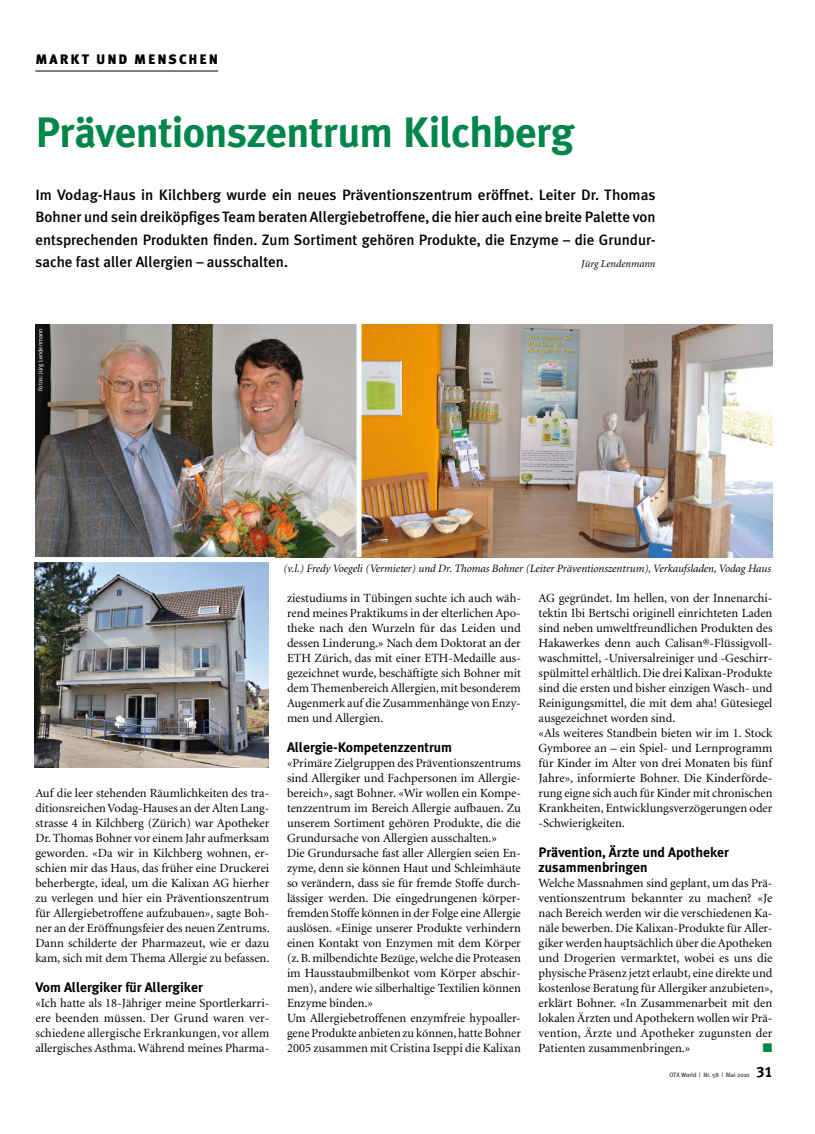
<style>
.page{position:relative;width:815px;height:1134px;background:#fff}
.page>*{position:absolute;margin:0;border:0;box-sizing:border-box;transform-origin:0 0}
.t1{font:700 42.5px "Meta Plus";letter-spacing:-.015em;color:#008649}
.t2{font:500 15px/22.5px "Meta Plus";color:#000;text-align:justify}
.t3{font:15px "Meta Plus Bold Caps";color:#000}
.t4{font:700 13.75px/15px "Meta Plus";color:#000}
.t5{font:900 13.75px "Meta Plus";letter-spacing:.14em;color:#000}
.t6{font:12.5px/15px "Minion";color:#000;text-align:justify}
.t7{font:12.5px "Zapf Dingbats ITC";color:#008649}
.t8{font:italic 11.25px "Minion";letter-spacing:-.005em;color:#000}
.t9{font:italic 10.62px "Minion";color:#000}
.t10{font:6.25px "Meta Plus Normal";color:#000}
.t11{font:6.25px "Meta Plus Normal";color:#fff}
</style>
<div class="page">
<img style="left:35px;top:324px;width:322px;height:233px">
<hr style="left:35px;top:71px;width:183px;height:1px;background:#000">
<img style="left:362px;top:324px;width:410px;height:233px">
<img style="left:35px;top:562px;width:234px;height:205px">
<p class="t5" style="left:35px;top:51px;width:184px">MARKT UND MENSCHEN</p>
<h1 class="t1" style="left:35px;top:108px;width:540px">Präventionszentrum Kilchberg</h1>
<p class="t2" style="left:35px;top:183px;width:622px">Im Vodag-Haus in Kilchberg wurde ein neues Präventionszentrum eröffnet. Leiter Dr. Thomas Bohner und sein dreiköpfiges Team beraten Allergiebetroffene, die hier auch eine breite Palette von entsprechenden Produkten finden. Zum Sortiment gehören Produkte, die Enzyme – die Grundur&shy;sache fast aller Allergien – ausschalten.</p>
<p class="t9" style="left:581px;top:258px;width:76px">Jürg Lendenmann</p>
<p class="t11" style="left:37px;top:391px;width:65px;rotate:-90deg">Fotos: Jürg Lendenmann</p>
<p class="t6" style="left:35px;top:786px;width:236px">Auf die leer stehenden Räumlichkeiten des tra&shy;ditionsreichen Vodag-Hauses an der Alten Lang&shy;strasse 4 in Kilchberg (Zürich) war Apotheker Dr. Thomas Bohner vor einem Jahr aufmerksam geworden. «Da wir in Kilchberg wohnen, er&shy;schien mir das Haus, das früher eine Druckerei beherbergte, ideal, um die Kalixan AG hierher zu verlegen und hier ein Präventionszentrum für Allergiebetroffene aufzubauen», sagte Boh&shy;ner an der Eröffnungsfeier des neuen Zentrums.<br>Dann schilderte der Pharmazeut, wie er dazu kam, sich mit dem Thema Allergie zu befassen.</p>
<p class="t4" style="left:35px;top:980px;width:169px">Vom Allergiker für Allergiker</p>
<p class="t6" style="left:35px;top:996px;width:235px;text-align:left">«Ich hatte als 18-Jähriger meine Sportlerkarri&shy;ere beenden müssen. Der Grund waren ver&shy;schiedene allergische Erkrankungen, vor allem allergisches Asthma. Während meines Pharma-</p>
<p class="t8" style="left:283px;top:563px;width:489px">(v.l.) Fredy Voegeli (Vermieter) und Dr. Thomas Bohner (Leiter Präventionszentrum), Verkaufsladen, Vodag Haus</p>
<p class="t6" style="left:287px;top:591px;width:235px">ziestudiums in Tübingen suchte ich auch wäh&shy;rend meines Praktikums in der elterlichen Apo&shy;theke nach den Wurzeln für das Leiden und dessen Linderung.» Nach dem Doktorat an der ETH Zürich, das mit einer ETH-Medaille aus&shy;gezeichnet wurde, beschäftigte sich Bohner mit dem Themenbereich Allergien, mit besonderem Augenmerk auf die Zusammenhänge von Enzy&shy;men und Allergien.</p>
<p class="t4" style="left:287px;top:740px;width:167px">Allergie-Kompetenzzentrum</p>
<p class="t6" style="left:287px;top:756px;width:235px;text-align:left">«Primäre Zielgruppen des Präventionszentrums sind Allergiker und Fachpersonen im Allergie&shy;bereich», sagt Bohner. «Wir wollen ein Kompe&shy;tenzzentrum im Bereich Allergie aufbauen. Zu unserem Sortiment gehören Produkte, die die Grundursache von Allergien ausschalten.»<br>Die Grundursache fast aller Allergien seien En&shy;zyme, denn sie können Haut und Schleimhäute so verändern, dass sie für fremde Stoffe durch&shy;lässiger werden. Die eingedrungenen körper&shy;fremden Stoffe können in der Folge eine Allergie auslösen. «Einige unserer Produkte verhindern einen Kontakt von Enzymen mit dem Körper (z.B. milbendichte Bezüge, welche die Proteasen im Hausstaubmilbenkot vom Körper abschir&shy;men), andere wie silberhaltige Textilien können Enzyme binden.»<br>Um Allergiebetroffenen enzymfreie hypoaller&shy;gene Produkte anbieten zu können, hatte Bohner 2005 zusammen mit Cristina Iseppi die Kalixan</p>
<p class="t6" style="left:539px;top:591px;width:235px;text-align:left">AG gegründet. Im hellen, von der Innenarchi&shy;tektin Ibi Bertschi originell einrichteten Laden sind neben umweltfreundlichen Produkten des Hakawerkes denn auch Calisan®-Flüssigvoll&shy;waschmittel, -Universalreiniger und -Geschirr&shy;spülmittel erhältlich. Die drei Kalixan-Produkte sind die ersten und bisher einzigen Wasch- und Reinigungsmittel, die mit dem aha! Gütesiegel ausgezeichnet worden sind.<br>«Als weiteres Standbein bieten wir im 1. Stock Gymboree an – ein Spiel- und Lernprogramm für Kinder im Alter von drei Monaten bis fünf Jahre», informierte Bohner. Die Kinderförde&shy;rung eigne sich auch für Kinder mit chronischen Krankheiten, Entwicklungsverzögerungen oder -Schwierigkeiten.</p>
<p class="t4" style="left:539px;top:845px;width:192px">Prävention, Ärzte und Apotheker zusammenbringen</p>
<p class="t6" style="left:539px;top:876px;width:236px">Welche Massnahmen sind geplant, um das Prä&shy;ventionszentrum bekannter zu machen? «Je nach Bereich werden wir die verschiedenen Ka&shy;näle bewerben. Die Kalixan-Produkte für Aller&shy;giker werden hauptsächlich über die Apotheken und Drogerien vermarktet, wobei es uns die physische Präsenz jetzt erlaubt, eine direkte und kostenlose Beratung für Allergiker anzubieten», erklärt Bohner. «In Zusammenarbeit mit den lokalen Ärzten und Apothekern wollen wir Prä&shy;vention, Ärzte und Apotheker zugunsten der Patienten zusammenbringen.»</p>
<p class="t7" style="left:763px;top:1042px;width:11px">■</p>
<p class="t10" style="left:669px;top:1071px;width:82px">OTX World | Nr. 58 | Mai 2010</p>
<p class="t3" style="left:756px;top:1063px;width:18px">31</p>
</div>
